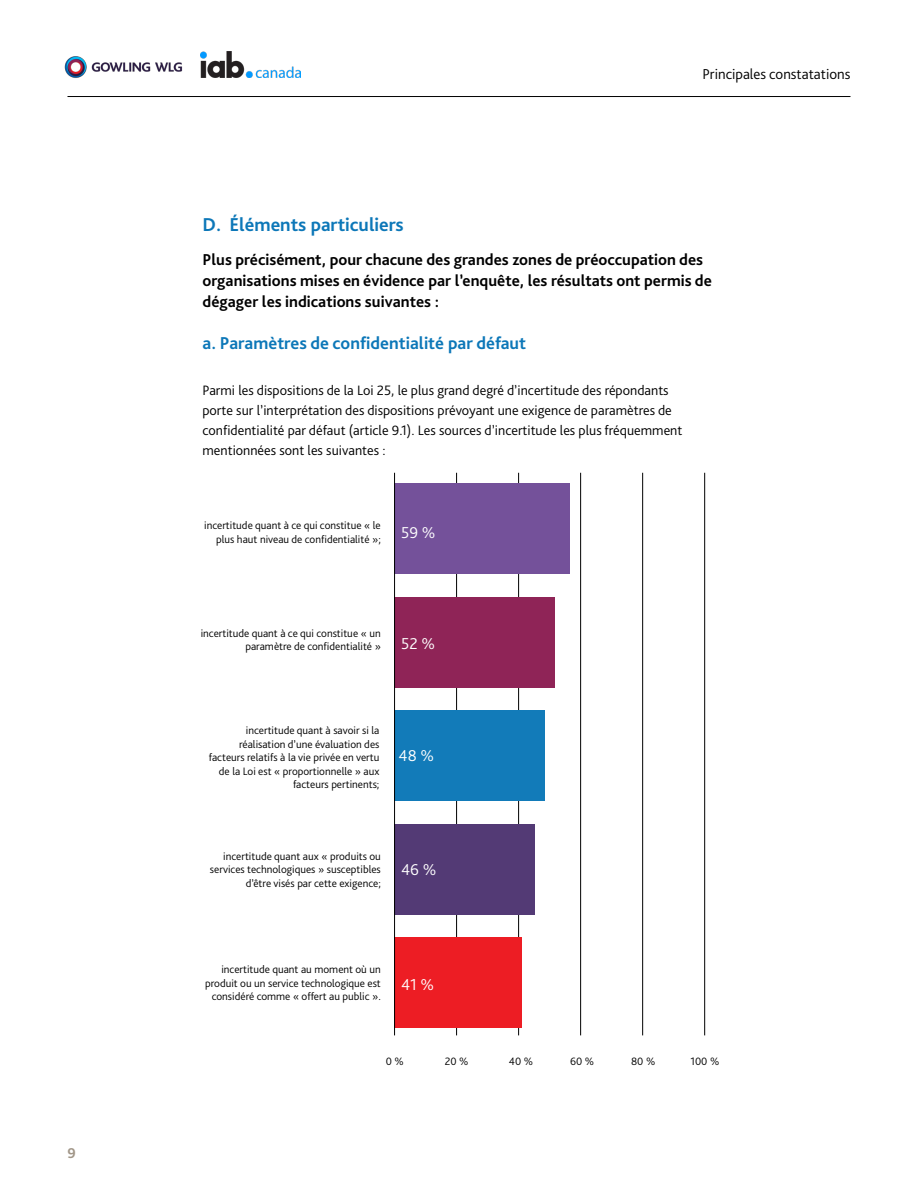
<style>
.page{position:relative;width:918px;height:1188px;background:#fff}
.page>*{position:absolute;margin:0;border:0;box-sizing:border-box;transform-origin:0 0}
.t1{font:700 19.5px "GWLG Bliss";color:#0c77b8}
.t2{font:700 18px "GWLG Bliss";color:#0c77b8}
.t3{font:700 16.5px/21px "GWLG Bliss";color:#000}
.t4{font:300 16.5px "GWLG Bliss";color:#fff}
.t5{font:300 15px "GWLG Bliss";color:#000}
.t6{font:700 15px "GWLG Bliss";color:#a19688}
.t7{font:300 14.25px/20.2px "GWLG Bliss";color:#000}
.t8{font:300 11.25px/13.5px "GWLG Bliss";color:#000;text-align:right}
</style>
<div class="page">
<img style="left:64px;top:56px;width:119px;height:22px">
<img style="left:201px;top:52px;width:99px;height:26px">
<hr style="left:518px;top:473px;width:1px;height:562px;background:#000">
<hr style="left:456px;top:473px;width:1px;height:562px;background:#000">
<hr style="left:580px;top:473px;width:1px;height:562px;background:#000">
<hr style="left:642px;top:473px;width:1px;height:562px;background:#000">
<hr style="left:704px;top:473px;width:1px;height:562px;background:#000">
<div style="left:394px;top:711px;width:150px;height:90px;background:#127bb9"></div>
<div style="left:394px;top:824px;width:141px;height:91px;background:#533a75"></div>
<div style="left:394px;top:484px;width:176px;height:90px;background:#74519a"></div>
<div style="left:394px;top:597px;width:161px;height:91px;background:#8f2457"></div>
<div style="left:394px;top:938px;width:128px;height:90px;background:#ed1d24"></div>
<hr style="left:394px;top:473px;width:1px;height:562px;background:#000">
<hr style="left:67px;top:96px;width:783px;height:1px;background:#000">
<h3 class="t6" style="left:68px;top:1144px;width:10px">9</h3>
<h3 class="t5" style="left:702px;top:65px;width:150px">Principales constatations</h3>
<h1 class="t1" style="left:202px;top:212px;width:203px">D. Éléments particuliers</h1>
<h3 class="t3" style="left:202px;top:249px;width:511px">Plus précisément, pour chacune des grandes zones de préoccupation des organisations mises en évidence par l’enquête, les résultats ont permis de dégager les indications suivantes :</h3>
<h2 class="t2" style="left:202px;top:332px;width:325px">a. Paramètres de confidentialité par défaut</h2>
<p class="t7" style="left:202px;top:380px;width:481px">Parmi les dispositions de la Loi 25, le plus grand degré d’incertitude des répondants porte sur l’interprétation des dispositions prévoyant une exigence de paramètres de confidentialité par défaut (article 9.1). Les sources d’incertitude les plus fréquemment mentionnées sont les suivantes :</p>
<p class="t8" style="left:204px;top:519px;width:178px">incertitude quant à ce qui constitue « le plus haut niveau de confidentialité »;</p>
<h3 class="t4" style="left:401px;top:522px;width:36px">59 %</h3>
<p class="t8" style="left:201px;top:626px;width:182px">incertitude quant à ce qui constitue « un paramètre de confidentialité »</p>
<h3 class="t4" style="left:401px;top:633px;width:36px">52 %</h3>
<p class="t8" style="left:209px;top:724px;width:172px">incertitude quant à savoir si la réalisation d’une évaluation des facteurs relatifs à la vie privée en vertu de la Loi est « proportionnelle » aux facteurs pertinents;</p>
<h3 class="t4" style="left:399px;top:746px;width:37px">48 %</h3>
<p class="t8" style="left:210px;top:849px;width:172px">incertitude quant aux « produits ou services technologiques » susceptibles d’être visés par cette exigence;</p>
<h3 class="t4" style="left:401px;top:859px;width:37px">46 %</h3>
<p class="t8" style="left:205px;top:963px;width:177px">incertitude quant au moment où un produit ou un service technologique est considéré comme « offert au public ».</p>
<h3 class="t4" style="left:401px;top:974px;width:35px">41 %</h3>
<p class="t8" style="left:386px;top:1054px;width:20px">0 %</p>
<p class="t8" style="left:445px;top:1054px;width:25px">20 %</p>
<p class="t8" style="left:509px;top:1054px;width:26px">40 %</p>
<p class="t8" style="left:570px;top:1054px;width:26px">60 %</p>
<p class="t8" style="left:631px;top:1054px;width:26px">80 %</p>
<p class="t8" style="left:690px;top:1054px;width:30px">100 %</p>
</div>
